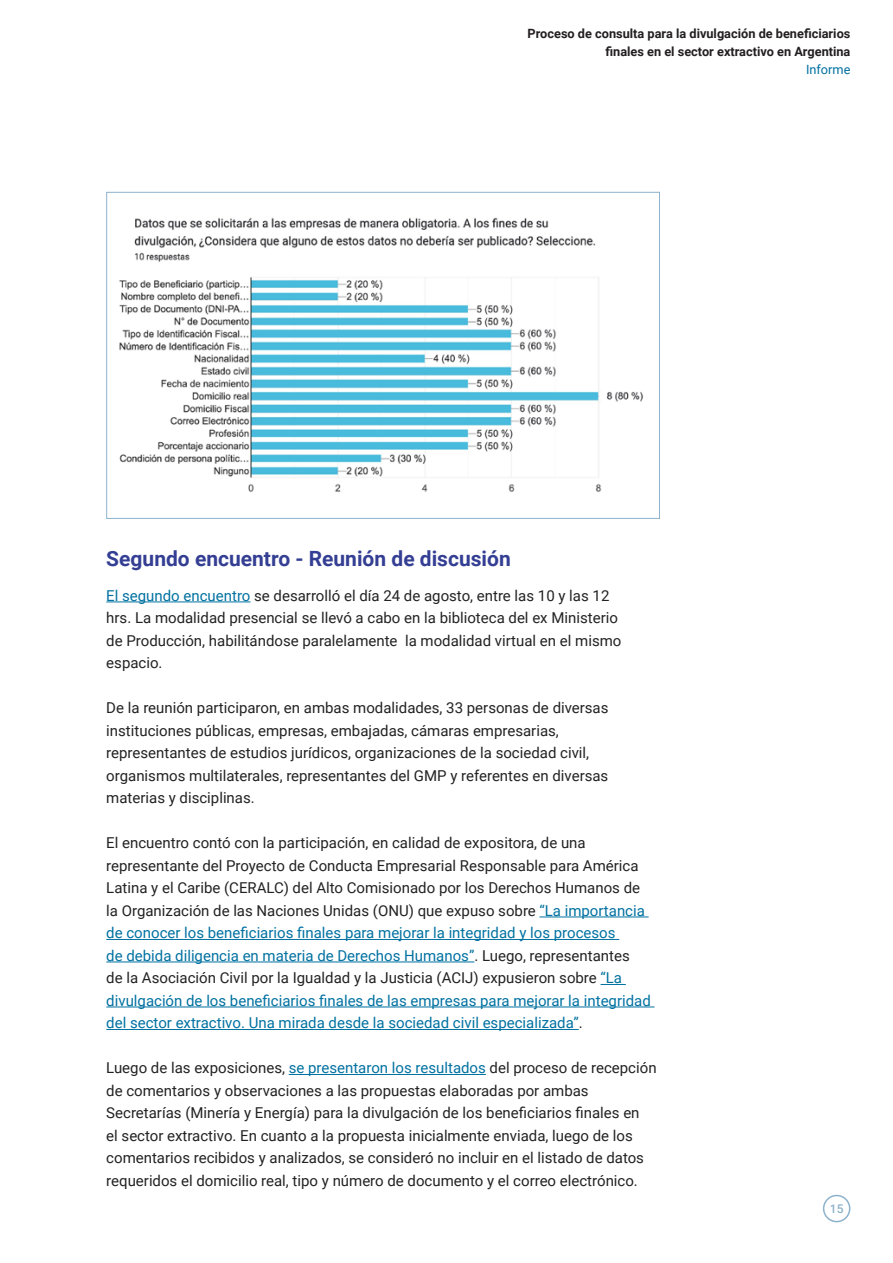
<style>
.page{position:relative;width:893px;height:1263px;background:#fff}
.page>*{position:absolute;margin:0;border:0;box-sizing:border-box;transform-origin:0 0}
.Subheading_1{font:700 21px "Roboto";color:#343f94}
.t1{font:15px/22.5px "Roboto";color:#222}
.t2{font:700 12.75px/18px "Roboto";color:#231f20;text-align:right}
.t3{font:12.75px "Roboto";color:#0071a1}
.t4{font:500 12px "Roboto";color:#8db3cc}
.s1{color:#0071a1}
</style>
<div class="page">
<div style="left:823px;top:1195px;width:27px;height:27px;border:2px solid #8db3cc;border-radius:50%"></div>
<hr style="left:106px;top:601px;width:144px;height:1px;background:#0071a1">
<hr style="left:539px;top:916px;width:110px;height:1px;background:#0071a1">
<hr style="left:106px;top:939px;width:513px;height:1px;background:#0071a1">
<hr style="left:106px;top:961px;width:368px;height:1px;background:#0071a1">
<svg style="left:601px;top:984px;width:25px;height:1px"></svg>
<hr style="left:106px;top:1006px;width:548px;height:1px;background:#0071a1">
<hr style="left:106px;top:1029px;width:473px;height:1px;background:#0071a1">
<hr style="left:289px;top:1074px;width:197px;height:1px;background:#0071a1">
<img style="left:119px;top:217px;width:524px;height:275px">
<p class="t2" style="left:528px;top:24px;width:324px">Proceso de consulta para la divulgación de beneficiarios finales en el sector extractivo en Argentina</p>
<p class="t3" style="left:806px;top:60px;width:46px">Informe</p>
<p class="Subheading_1" style="left:106px;top:543px;width:406px">Segundo encuentro - Reunión de discusión</p>
<p class="t1" style="left:106px;top:584px;width:517px"><span class="s1">El segundo encuentro</span> se desarrolló el día 24 de agosto, entre las 10 y las 12 hrs. La modalidad presencial se llevó a cabo en la biblioteca del ex Ministerio de Producción, habilitándose paralelamente la modalidad virtual en el mismo espacio.</p>
<p class="t1" style="left:106px;top:696px;width:504px">De la reunión participaron, en ambas modalidades, 33 personas de diversas instituciones públicas, empresas, embajadas, cámaras empresarias, representantes de estudios jurídicos, organizaciones de la sociedad civil, organismos multilaterales, representantes del GMP y referentes en diversas materias y disciplinas.</p>
<p class="t1" style="left:106px;top:831px;width:546px">El encuentro contó con la participación, en calidad de expositora, de una representante del Proyecto de Conducta Empresarial Responsable para América Latina y el Caribe (CERALC) del Alto Comisionado por los Derechos Humanos de la Organización de las Naciones Unidas (ONU) que expuso sobre <span class="s1">“La importancia de conocer los beneficiarios finales para mejorar la integridad y los procesos<br>de debida diligencia en materia de Derechos Humanos”</span>. Luego, representantes<br>de la Asociación Civil por la Igualdad y la Justicia (ACIJ) expusieron sobre <span class="s1">“La divulgación de los beneficiarios finales de las empresas para mejorar la integridad del sector extractivo. Una mirada desde la sociedad civil especializada”</span>.</p>
<p class="t1" style="left:106px;top:1056px;width:552px">Luego de las exposiciones, <span class="s1">se presentaron los resultados</span> del proceso de recepción de comentarios y observaciones a las propuestas elaboradas por ambas Secretarías (Minería y Energía) para la divulgación de los beneficiarios finales en<br>el sector extractivo. En cuanto a la propuesta inicialmente enviada, luego de los comentarios recibidos y analizados, se consideró no incluir en el listado de datos requeridos el domicilio real, tipo y número de documento y el correo electrónico.</p>
<p class="t4" style="left:830px;top:1200px;width:15px">15</p>
</div>
